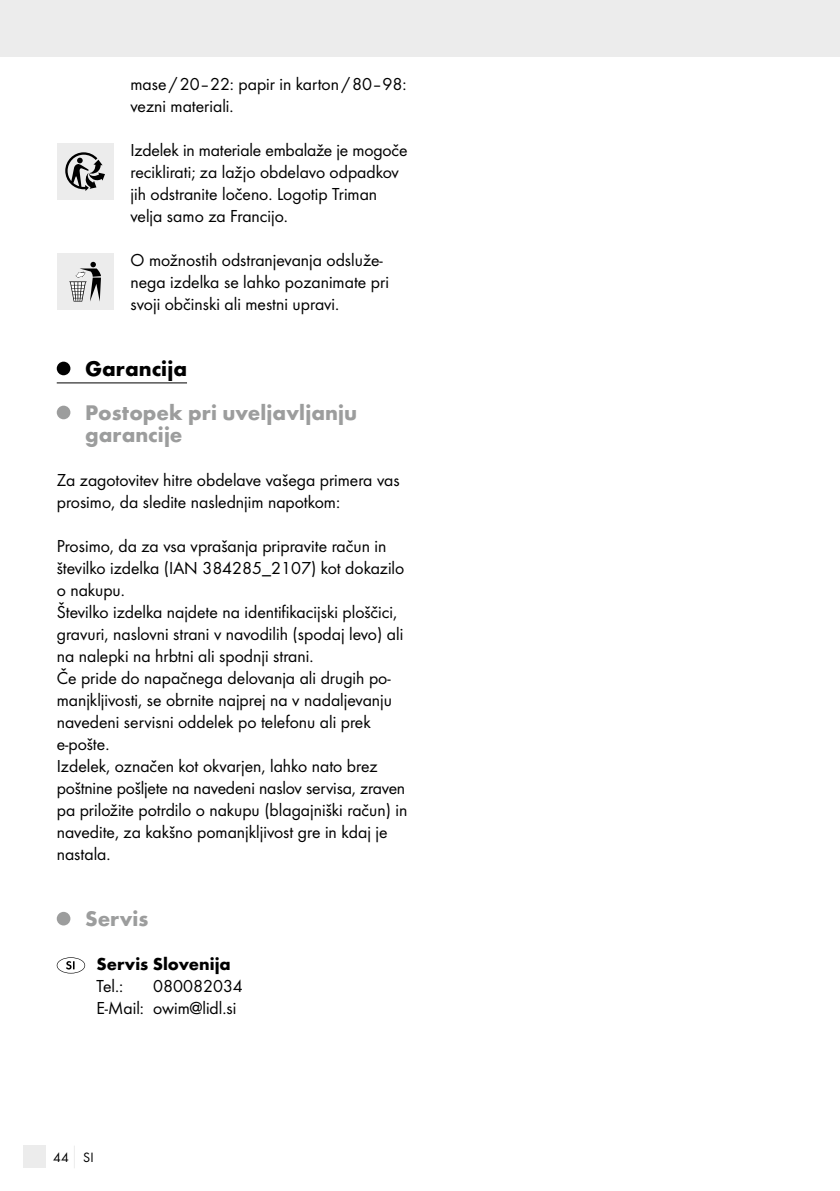
<style>
.page{position:relative;width:840px;height:1191px;background:#fff}
.page>*{position:absolute;margin:0;border:0;box-sizing:border-box;transform-origin:0 0}
.t1{font:700 22px/22px "Futura";color:#9c9d9d}
.t2{font:700 22px "Futura";color:#000}
.t3{font:18px/22px "Futura Boo";color:#000}
.t4{font:700 18px "Futura";color:#000}
.t5{font:14px "Futura Boo";color:#000}
</style>
<div class="page">
<div style="left:0;top:0;width:839px;height:57px;background:#ececec"></div>
<hr style="left:839px;top:0;width:1px;height:57px;background:#ececec">
<div style="left:23px;top:1145px;width:22px;height:23px;background:#ececec"></div>
<svg style="left:74px;top:1146px;width:1px;height:22px"></svg>
<hr style="left:57px;top:382px;width:130px;height:1px;background:#000">
<div style="left:57px;top:143px;width:56px;height:57px;background:#ececec"></div>
<svg style="left:65px;top:152px;width:40px;height:39px"></svg>
<div style="left:57px;top:253px;width:56px;height:57px;background:#ececec"></div>
<svg style="left:69px;top:262px;width:32px;height:40px"></svg>
<div style="left:57px;top:362px;width:13px;height:13px;background:#000;border-radius:50%"></div>
<div style="left:57px;top:406px;width:13px;height:13px;background:#9c9d9d;border-radius:50%"></div>
<div style="left:57px;top:912px;width:13px;height:13px;background:#9c9d9d;border-radius:50%"></div>
<svg style="left:57px;top:957px;width:28px;height:16px"></svg>
<p class="t3" style="left:130px;top:73px;width:277px">mase /20–22: papir in karton /80–98: vezni materiali.</p>
<p class="t3" style="left:130px;top:139px;width:278px">Izdelek in materiale embalaže je mogoče reciklirati; za lažjo obdelavo odpadkov jih odstranite ločeno. Logotip Triman velja samo za Francijo.</p>
<p class="t3" style="left:130px;top:249px;width:260px">O možnostih odstranjevanja odsluže&shy;nega izdelka se lahko pozanimate pri svoji občinski ali mestni upravi.</p>
<p class="t2" style="left:85px;top:355px;width:103px">Garancija</p>
<p class="t1" style="left:85px;top:401px;width:273px">Postopek pri uveljavljanju garancije</p>
<p class="t3" style="left:57px;top:469px;width:344px">Za zagotovitev hitre obdelave vašega primera vas prosimo, da sledite naslednjim napotkom:</p>
<p class="t3" style="left:57px;top:535px;width:352px">Prosimo, da za vsa vprašanja pripravite račun in številko izdelka (IAN 384285_2107) kot dokazilo o nakupu.<br>Številko izdelka najdete na identifikacijski ploščici, gravuri, naslovni strani v navodilih (spodaj levo) ali na nalepki na hrbtni ali spodnji strani.<br>Če pride do napačnega delovanja ali drugih po&shy;manjkljivosti, se obrnite najprej na v nadaljevanju navedeni servisni oddelek po telefonu ali prek e-pošte.<br>Izdelek, označen kot okvarjen, lahko nato brez poštnine pošljete na navedeni naslov servisa, zraven pa priložite potrdilo o nakupu (blagajniški račun) in navedite, za kakšno pomanjkljivost gre in kdaj je nastala.</p>
<p class="t1" style="left:85px;top:907px;width:65px">Servis</p>
<p class="t4" style="left:96px;top:953px;width:136px">Servis Slovenija</p>
<p class="t3" style="left:96px;top:975px;width:28px">Tel.:</p>
<p class="t3" style="left:96px;top:975px;width:148px;text-indent:57px">080082034<br>E-Mail: owim@lidl.si</p>
<p class="t5" style="left:53px;top:1149px;width:42px">44 SI</p>
</div>
